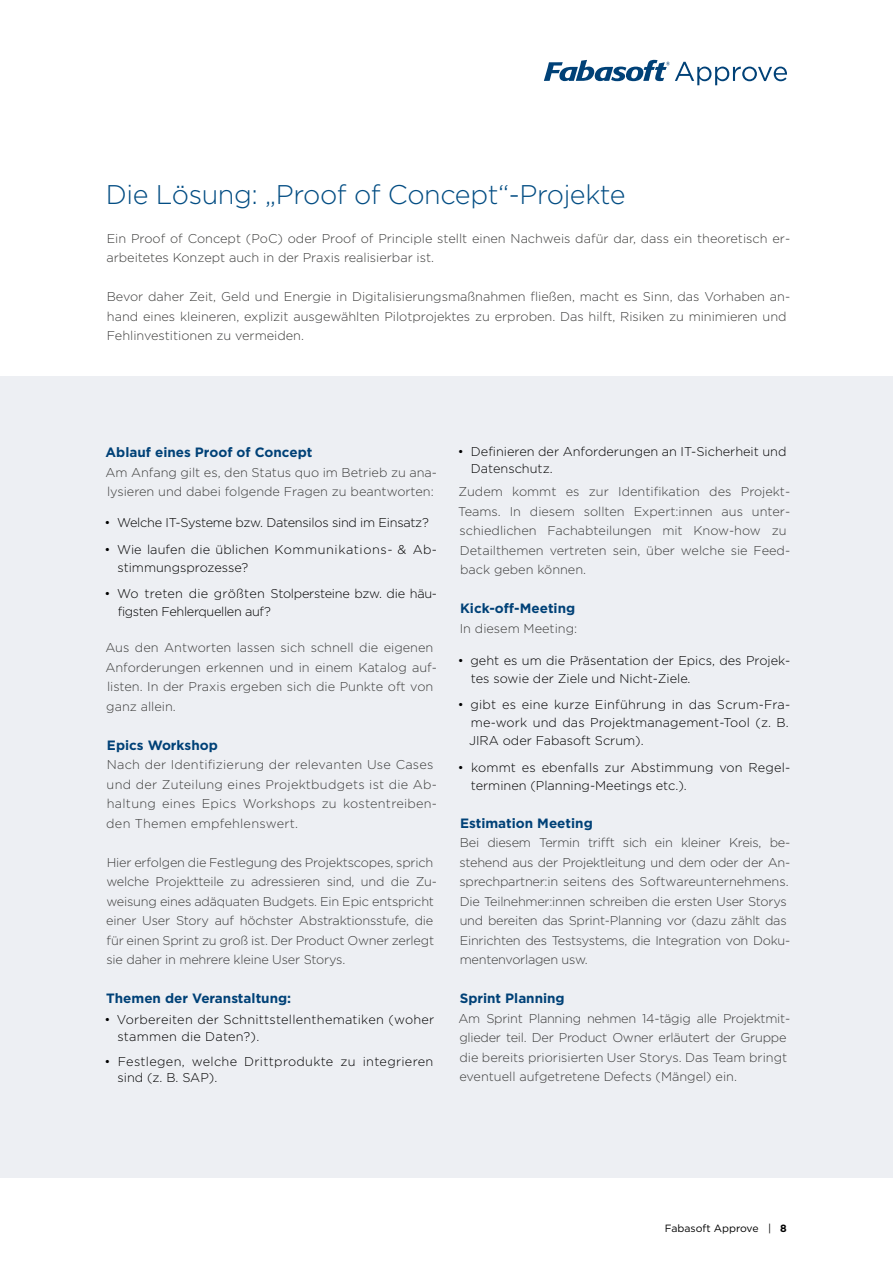
<style>
.page{position:relative;width:893px;height:1263px;background:#fff}
.page>*{position:absolute;margin:0;border:0;box-sizing:border-box;transform-origin:0 0}
.t1{font:300 27px "Gotham";letter-spacing:-.015em;color:#034d83}
.t2{font:700 13.5px "Gotham";color:#004177}
.t3{font:300 12.75px/19.5px "Gotham";color:#3c3c3b}
.t4{font:300 12.75px/19.5px "Gotham";letter-spacing:-.02em;color:#3c3c3b}
.t5{font:300 12.75px/18px "Gotham";color:#000}
.t6{font:300 12.75px/19.5px "Gotham";letter-spacing:.02em;color:#3c3c3b}
.t7{font:300 12.75px/18px "Gotham";letter-spacing:-.025em;color:#000}
.t8{font:300 12.75px/16.5px "Gotham";letter-spacing:.02em;color:#000}
.t9{font:300 12.75px/16.5px "Gotham";letter-spacing:.025em;color:#000}
.t10{font:300 12.75px "Gotham";letter-spacing:-.02em;color:#000}
.t11{font:10.5px "Gotham";color:#000}
.s1{font-weight:700}
</style>
<div class="page">
<svg style="left:544px;top:60px;width:243px;height:25px"></svg>
<div style="left:0;top:376px;width:893px;height:802px;background:#edeff3"></div>
<p class="t1" style="left:106px;top:177px;width:521px">Die Lösung: „Proof of Concept“-Projekte</p>
<p class="t3" style="left:106px;top:228px;width:685px">Ein Proof of Concept (PoC) oder Proof of Principle stellt einen Nachweis dafür dar, dass ein theoretisch er&shy;arbeitetes Konzept auch in der Praxis realisierbar ist.</p>
<p class="t3" style="left:107px;top:287px;width:685px">Bevor daher Zeit, Geld und Energie in Digitalisierungsmaßnahmen fließen, macht es Sinn, das Vorhaben an&shy;hand eines kleineren, explizit ausgewählten Pilotprojektes zu erproben. Das hilft, Risiken zu minimieren und<br>Fehlinvestitionen zu vermeiden.</p>
<h3 class="t2" style="left:106px;top:444px;width:208px">Ablauf eines Proof of Concept</h3>
<p class="t3" style="left:105px;top:462px;width:333px">Am Anfang gilt es, den Status quo im Betrieb zu ana&shy;lysieren und dabei folgende Fragen zu beantworten:</p>
<p class="t10" style="left:105px;top:514px;width:326px">• Welche IT-Systeme bzw. Datensilos sind im Einsatz?</p>
<p class="t5" style="left:117px;top:540px;width:321px;text-indent:-13px">• Wie laufen die üblichen Kommunikations- &amp; Ab&shy;stimmungsprozesse?</p>
<p class="t7" style="left:118px;top:584px;width:321px;text-indent:-13px">• Wo treten die größten Stolpersteine bzw. die häu&shy;figsten Fehlerquellen auf?</p>
<p class="t3" style="left:105px;top:638px;width:333px">Aus den Antworten lassen sich schnell die eigenen Anforderungen erkennen und in einem Katalog auf&shy;listen. In der Praxis ergeben sich die Punkte oft von ganz allein.</p>
<h3 class="t2" style="left:107px;top:736px;width:112px">Epics Workshop</h3>
<p class="t6" style="left:106px;top:755px;width:332px">Nach der Identifizierung der relevanten Use Cases und der Zuteilung eines Projektbudgets ist die Ab&shy;haltung eines Epics Workshops zu kostentreiben&shy;den Themen empfehlenswert.</p>
<p class="t3" style="left:106px;top:852px;width:332px">Hier erfolgen die Festlegung des Projektscopes, sprich welche Projektteile zu adressieren sind, und die Zu&shy;weisung eines adäquaten Budgets. Ein Epic entspricht einer User Story auf höchster Abstraktionsstufe, die für einen Sprint zu groß ist. Der Product Owner zerlegt sie daher in mehrere kleine User Storys.</p>
<h3 class="t2" style="left:106px;top:990px;width:187px">Themen der Veranstaltung:</h3>
<p class="t8" style="left:117px;top:1011px;width:318px;text-indent:-13px">• Vorbereiten der Schnittstellenthematiken (woher stammen die Daten?).</p>
<p class="t9" style="left:117px;top:1052px;width:317px;text-indent:-13px">• Festlegen, welche Drittprodukte zu integrieren sind (z. B. SAP).</p>
<p class="t5" style="left:471px;top:443px;width:317px;line-height:16.5px;text-indent:-13px">• Definieren der Anforderungen an IT-Sicherheit und<br>Datenschutz.</p>
<p class="t3" style="left:458px;top:482px;width:334px">Zudem kommt es zur Identifikation des Projekt-Teams. In diesem sollten Expert:innen aus unter&shy;schiedlichen Fachabteilungen mit Know-how zu Detailthemen vertreten sein, über welche sie Feed&shy;back geben können.</p>
<h3 class="t2" style="left:460px;top:600px;width:117px">Kick-off-Meeting</h3>
<p class="t3" style="left:460px;top:618px;width:119px">In diesem Meeting:</p>
<p class="t5" style="left:471px;top:651px;width:321px;text-indent:-13px">• geht es um die Präsentation der Epics, des Projek&shy;tes sowie der Ziele und Nicht-Ziele.</p>
<p class="t5" style="left:469px;top:695px;width:323px;text-align:justify;text-indent:-11px">• gibt es eine kurze Einführung in das Scrum-Fra&shy;me-work und das Projektmanagement-Tool (z. B.<br>JIRA oder Fabasoft Scrum).</p>
<p class="t5" style="left:471px;top:758px;width:321px;text-indent:-13px">• kommt es ebenfalls zur Abstimmung von Regel&shy;terminen (Planning-Meetings etc.).</p>
<h3 class="t2" style="left:460px;top:814px;width:134px">Estimation Meeting</h3>
<p class="t4" style="left:460px;top:833px;width:332px">Bei diesem Termin trifft sich ein kleiner Kreis, be&shy;stehend aus der Projektleitung und dem oder der An&shy;sprechpartner:in seitens des Softwareunternehmens.<br>Die Teilnehmer:innen schreiben die ersten User Storys und bereiten das Sprint-Planning vor (dazu zählt das Einrichten des Testsystems, die Integration von Doku&shy;mentenvorlagen usw.</p>
<h3 class="t2" style="left:460px;top:990px;width:107px">Sprint Planning</h3>
<p class="t4" style="left:458px;top:1008px;width:333px">Am Sprint Planning nehmen 14-tägig alle Projektmit&shy;glieder teil. Der Product Owner erläutert der Gruppe die bereits priorisierten User Storys. Das Team bringt eventuell aufgetretene Defects (Mängel) ein.</p>
<p class="t11" style="left:665px;top:1222px;width:123px">Fabasoft Approve | <span class="s1">8</span></p>
</div>
